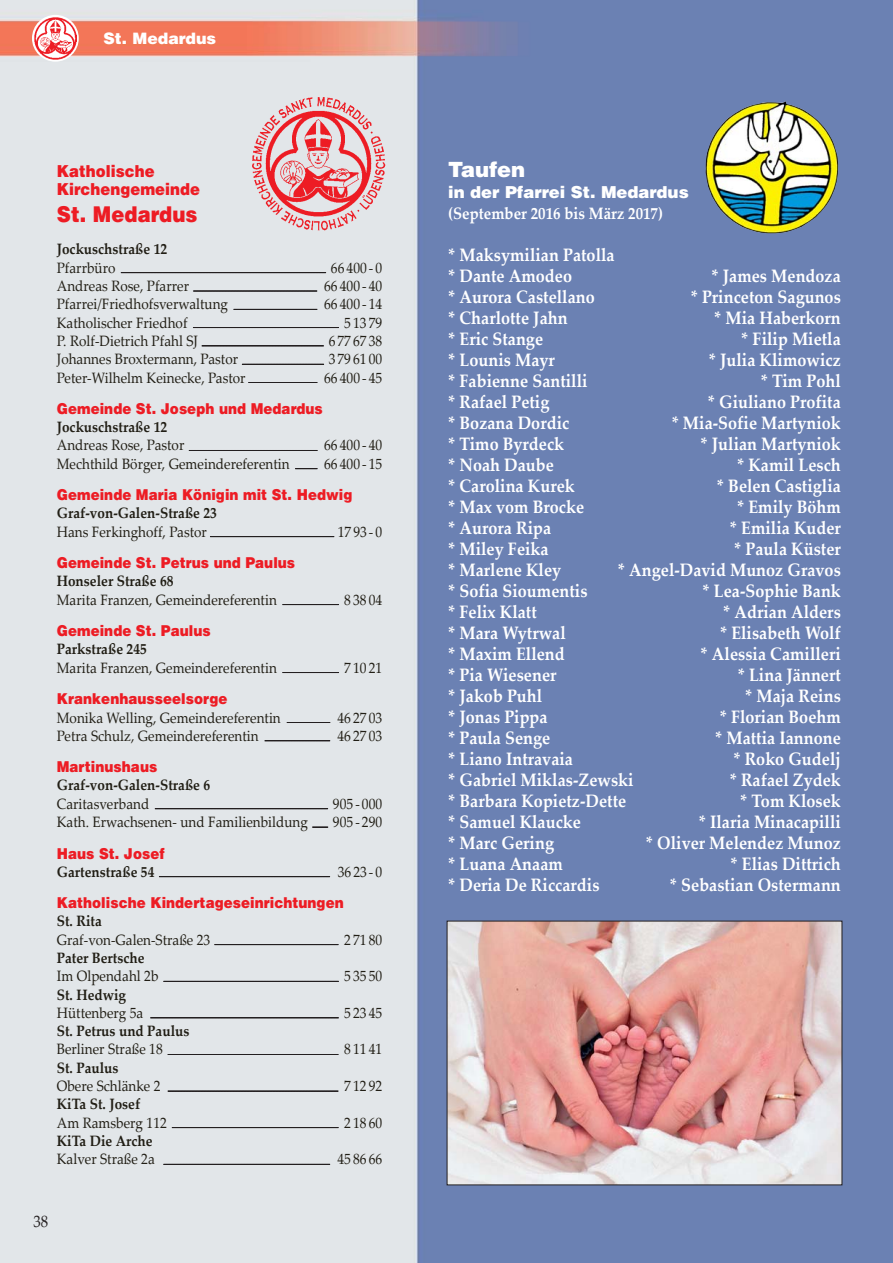
<style>
.page{position:relative;width:893px;height:1263px;background:#fff}
.page>*{position:absolute;margin:0;border:0;box-sizing:border-box;transform-origin:0 0}
.t1{font:900 21.75px "Helvetica";letter-spacing:.005em;color:#ed1c24;scale:.9 1}
.t2{font:900 21px "Helvetica";color:#fff}
.t3{font:700 18px/21px "Palatino Linotype";letter-spacing:.005em;color:#fff;text-align:right;scale:.9 1}
.t4{font:900 16.5px/18px "Helvetica";letter-spacing:.005em;color:#ed1c24;scale:.9 1}
.t5{font:700 16.5px "Palatino Linotype";color:#fff;scale:.9 1}
.t6{font:900 16.5px "Helvetica";color:#fff}
.t7{font:16.5px "Palatino Linotype";color:#231f20;scale:.9 1}
.t8{font:900 15.75px "Helvetica";color:#fff}
.t9{font:15px "Palatino Linotype";color:#211e15;scale:.9 1}
.t10{font:700 15px "Palatino Linotype";color:#211e15;scale:.9 1}
.t11{font:900 15px "Helvetica";letter-spacing:.005em;color:#ed1c24;scale:.9 1}
.t12{font:15px "Palatino Linotype";letter-spacing:.08em;color:#211e15;scale:.9 1}
</style>
<div class="page">
<img style="left:0;top:0;width:892px;height:1263px">
<svg style="left:120px;top:272px;width:207px;height:2px"></svg>
<svg style="left:193px;top:291px;width:125px;height:1px"></svg>
<svg style="left:233px;top:309px;width:85px;height:1px"></svg>
<svg style="left:193px;top:327px;width:147px;height:2px"></svg>
<svg style="left:201px;top:346px;width:124px;height:1px"></svg>
<svg style="left:242px;top:364px;width:83px;height:1px"></svg>
<svg style="left:248px;top:382px;width:70px;height:1px"></svg>
<svg style="left:188px;top:450px;width:130px;height:1px"></svg>
<svg style="left:295px;top:468px;width:23px;height:2px"></svg>
<svg style="left:210px;top:536px;width:125px;height:2px"></svg>
<svg style="left:282px;top:604px;width:58px;height:2px"></svg>
<svg style="left:282px;top:672px;width:58px;height:1px"></svg>
<svg style="left:286px;top:722px;width:45px;height:1px"></svg>
<svg style="left:264px;top:741px;width:67px;height:1px"></svg>
<svg style="left:154px;top:809px;width:175px;height:1px"></svg>
<svg style="left:312px;top:827px;width:17px;height:1px"></svg>
<svg style="left:159px;top:876px;width:172px;height:2px"></svg>
<svg style="left:214px;top:944px;width:126px;height:2px"></svg>
<svg style="left:163px;top:981px;width:177px;height:1px"></svg>
<svg style="left:150px;top:1018px;width:190px;height:1px"></svg>
<svg style="left:167px;top:1054px;width:173px;height:1px"></svg>
<svg style="left:167px;top:1091px;width:173px;height:1px"></svg>
<svg style="left:171px;top:1127px;width:169px;height:2px"></svg>
<svg style="left:163px;top:1164px;width:168px;height:1px"></svg>
<img style="left:251px;top:97px;width:134px;height:133px">
<svg style="left:32px;top:15px;width:47px;height:47px"></svg>
<img style="left:34px;top:17px;width:43px;height:43px">
<img style="left:704px;top:101px;width:135px;height:133px">
<img style="left:448px;top:923px;width:392px;height:260px">
<p class="t8" style="left:104px;top:32px;width:114px">St. Medardus</p>
<p class="t4" style="left:57px;top:163px;width:161px">Katholische<br>Kirchengemeinde</p>
<p class="t1" style="left:57px;top:206px;width:158px">St. Medardus</p>
<p class="t10" style="left:57px;top:243px;width:124px">Jockuschstraße 12</p>
<p class="t9" style="left:57px;top:262px;width:67px">Pfarrbüro</p>
<p class="t9" style="left:331px;top:262px;width:58px">66400-0</p>
<p class="t9" style="left:57px;top:280px;width:148px">Andreas Rose, Pfarrer</p>
<p class="t9" style="left:324px;top:280px;width:66px">66 400 - 40</p>
<p class="t9" style="left:57px;top:298px;width:192px">Pfarrei/Friedhofsverwaltung</p>
<p class="t9" style="left:324px;top:298px;width:66px">66 400 - 14</p>
<p class="t9" style="left:57px;top:317px;width:147px">Katholischer Friedhof</p>
<p class="t9" style="left:344px;top:317px;width:44px">51379</p>
<p class="t9" style="left:57px;top:335px;width:158px">P. Rolf-Dietrich Pfahl SJ</p>
<p class="t12" style="left:329px;top:335px;width:61px">6776738</p>
<p class="t9" style="left:57px;top:353px;width:203px">Johannes Broxtermann, Pastor</p>
<p class="t12" style="left:329px;top:353px;width:61px">3796100</p>
<p class="t9" style="left:57px;top:372px;width:211px">Peter-Wilhelm Keinecke, Pastor</p>
<p class="t9" style="left:324px;top:372px;width:66px">66 400 - 45</p>
<p class="t11" style="left:57px;top:403px;width:297px">Gemeinde St. Joseph und Medardus</p>
<p class="t10" style="left:57px;top:421px;width:124px">Jockuschstraße 12</p>
<p class="t9" style="left:57px;top:439px;width:143px">Andreas Rose, Pastor</p>
<p class="t9" style="left:324px;top:439px;width:66px">66 400 - 40</p>
<p class="t9" style="left:57px;top:458px;width:260px">Mechthild Börger, Gemeindereferentin</p>
<p class="t9" style="left:324px;top:458px;width:66px">66 400 - 15</p>
<p class="t11" style="left:57px;top:489px;width:330px">Gemeinde Maria Königin mit St. Hedwig</p>
<p class="t10" style="left:57px;top:507px;width:179px">Graf-von-Galen-Straße 23</p>
<p class="t9" style="left:57px;top:526px;width:168px">Hans Ferkinghoff, Pastor</p>
<p class="t9" style="left:338px;top:526px;width:51px">1793-0</p>
<p class="t11" style="left:57px;top:557px;width:266px">Gemeinde St. Petrus und Paulus</p>
<p class="t10" style="left:57px;top:575px;width:131px">Honseler Straße 68</p>
<p class="t9" style="left:57px;top:594px;width:246px">Marita Franzen, Gemeindereferentin</p>
<p class="t9" style="left:344px;top:594px;width:44px">83804</p>
<p class="t11" style="left:57px;top:625px;width:172px">Gemeinde St. Paulus</p>
<p class="t10" style="left:57px;top:643px;width:102px">Parkstraße 245</p>
<p class="t9" style="left:57px;top:662px;width:246px">Marita Franzen, Gemeindereferentin</p>
<p class="t9" style="left:344px;top:662px;width:44px">71021</p>
<p class="t11" style="left:57px;top:693px;width:191px">Krankenhausseelsorge</p>
<p class="t9" style="left:57px;top:712px;width:250px">Monika Welling, Gemeindereferentin</p>
<p class="t9" style="left:337px;top:712px;width:51px">46 27 03</p>
<p class="t9" style="left:57px;top:730px;width:226px">Petra Schulz, Gemeindereferentin</p>
<p class="t9" style="left:337px;top:730px;width:51px">46 27 03</p>
<p class="t11" style="left:57px;top:762px;width:113px">Martinushaus</p>
<p class="t10" style="left:57px;top:780px;width:172px">Graf-von-Galen-Straße 6</p>
<p class="t9" style="left:57px;top:798px;width:104px">Caritasverband</p>
<p class="t9" style="left:333px;top:798px;width:56px">905 - 000</p>
<p class="t9" style="left:57px;top:816px;width:281px">Kath. Erwachsenen- und Familienbildung</p>
<p class="t9" style="left:333px;top:816px;width:56px">905 - 290</p>
<p class="t11" style="left:57px;top:848px;width:121px">Haus St. Josef</p>
<p class="t10" style="left:57px;top:866px;width:110px">Gartenstraße 54</p>
<p class="t9" style="left:338px;top:866px;width:51px">3623-0</p>
<p class="t11" style="left:57px;top:897px;width:320px">Katholische Kindertageseinrichtungen</p>
<p class="t10" style="left:57px;top:915px;width:52px">St. Rita</p>
<p class="t9" style="left:57px;top:934px;width:172px">Graf-von-Galen-Straße 23</p>
<p class="t9" style="left:344px;top:934px;width:44px">27180</p>
<p class="t10" style="left:57px;top:952px;width:99px">Pater Bertsche</p>
<p class="t9" style="left:57px;top:970px;width:114px">Im Olpendahl 2b</p>
<p class="t9" style="left:344px;top:970px;width:44px">53550</p>
<p class="t10" style="left:57px;top:989px;width:78px">St. Hedwig</p>
<p class="t9" style="left:57px;top:1007px;width:98px">Hüttenberg 5a</p>
<p class="t9" style="left:344px;top:1007px;width:44px">52345</p>
<p class="t10" style="left:57px;top:1025px;width:149px">St. Petrus und Paulus</p>
<p class="t9" style="left:57px;top:1044px;width:119px">Berliner Straße 18</p>
<p class="t9" style="left:344px;top:1044px;width:44px">81141</p>
<p class="t10" style="left:57px;top:1062px;width:70px">St. Paulus</p>
<p class="t9" style="left:57px;top:1080px;width:117px">Obere Schlänke 2</p>
<p class="t9" style="left:344px;top:1080px;width:44px">71292</p>
<p class="t10" style="left:57px;top:1098px;width:94px">KiTa St. Josef</p>
<p class="t9" style="left:57px;top:1117px;width:124px">Am Ramsberg 112</p>
<p class="t9" style="left:344px;top:1117px;width:44px">21860</p>
<p class="t10" style="left:57px;top:1135px;width:108px">KiTa Die Arche</p>
<p class="t9" style="left:57px;top:1153px;width:110px">Kalver Straße 2a</p>
<p class="t9" style="left:337px;top:1153px;width:51px">45 86 66</p>
<p class="t7" style="left:33px;top:1215px;width:18px">38</p>
<p class="t2" style="left:448px;top:162px;width:79px">Taufen</p>
<p class="t6" style="left:448px;top:186px;width:242px">in der Pfarrei St. Medardus</p>
<p class="t5" style="left:448px;top:207px;width:240px">(September 2016 bis März 2017)</p>
<p class="t3" style="left:448px;top:247px;width:207px;text-align:left">* Maksymilian Patolla<br>* Dante Amodeo<br>* Aurora Castellano<br>* Charlotte Jahn<br>* Eric Stange<br>* Lounis Mayr<br>* Fabienne Santilli<br>* Rafael Petig<br>* Bozana Dordic<br>* Timo Byrdeck<br>* Noah Daube<br>* Carolina Kurek<br>* Max vom Brocke<br>* Aurora Ripa<br>* Miley Feika<br>* Marlene Kley<br>* Sofia Sioumentis<br>* Felix Klatt<br>* Mara Wytrwal<br>* Maxim Ellend<br>* Pia Wiesener<br>* Jakob Puhl<br>* Jonas Pippa<br>* Paula Senge<br>* Liano Intravaia<br>* Gabriel Miklas-Zewski * Barbara Kopietz-Dette * Samuel Klaucke<br>* Marc Gering<br>* Luana Anaam<br>* Deria De Riccardis</p>
<p class="t3" style="left:618px;top:268px;width:249px">* James Mendoza<br>* Princeton Sagunos<br>* Mia Haberkorn<br>* Filip Mietla<br>* Julia Klimowicz<br>* Tim Pohl<br>* Giuliano Profita<br>* Mia-Sofie Martyniok<br>* Julian Martyniok<br>* Kamil Lesch<br>* Belen Castiglia<br>* Emily Böhm<br>* Emilia Kuder<br>* Paula Küster<br>* Angel-David Munoz Gravos * Lea-Sophie Bank<br>* Adrian Alders<br>* Elisabeth Wolf<br>* Alessia Camilleri<br>* Lina Jännert<br>* Maja Reins<br>* Florian Boehm<br>* Mattia Iannone<br>* Roko Gudelj<br>* Rafael Zydek<br>* Tom Klosek<br>* Ilaria Minacapilli<br>* Oliver Melendez Munoz<br>* Elias Dittrich<br>* Sebastian Ostermann</p>
</div>
